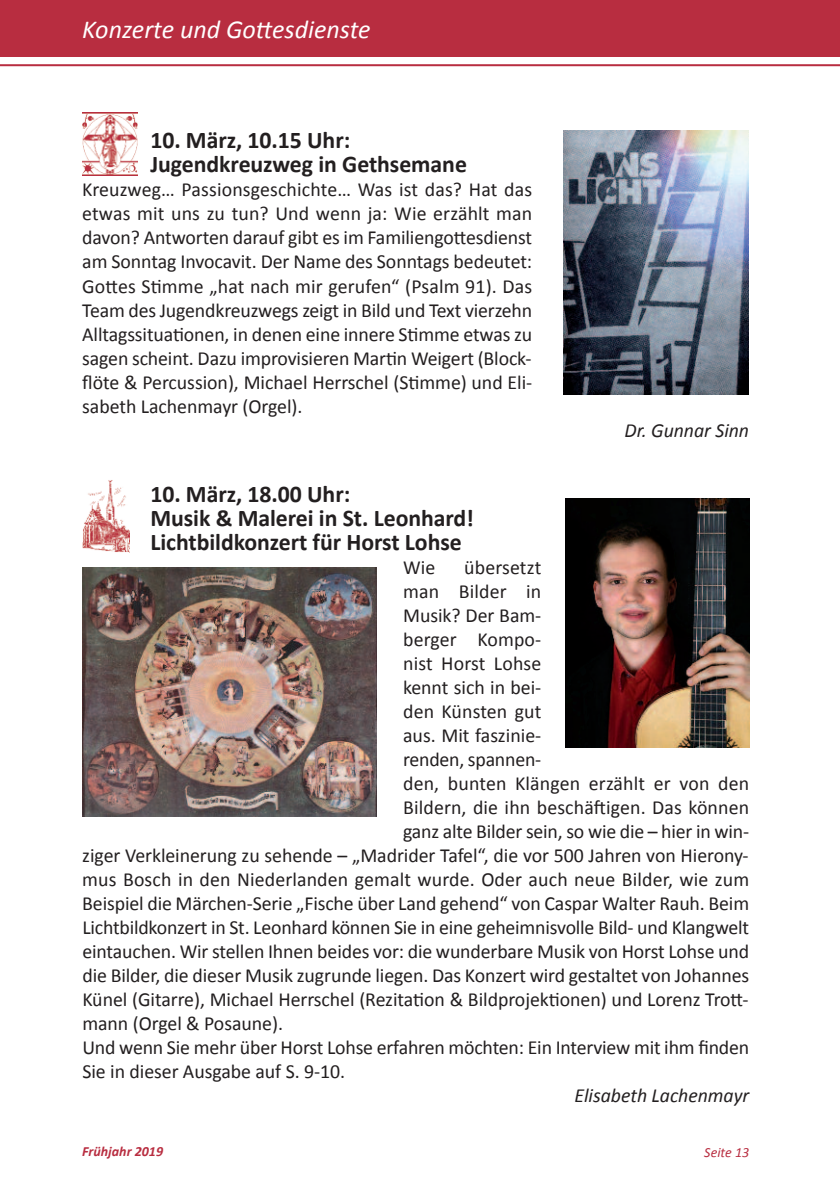
<style>
.page{position:relative;width:840px;height:1191px;background:#fff}
.page>*{position:absolute;margin:0;border:0;box-sizing:border-box;transform-origin:0 0}
.t1{font:italic 26px "Calibri";color:#fff}
.t2{font:700 24px/24px "Calibri";letter-spacing:-.005em;color:#231f20}
.t3{font:20px/24px "Calibri";letter-spacing:-.005em;color:#231f20;text-align:justify}
.t4{font:italic 20px "Calibri";color:#231f20}
.t5{font:italic 700 14px "Calibri";color:#b82d40}
.t6{font:italic 14px "Calibri";color:#b82d40}
</style>
<div class="page">
<div style="left:0;top:0;width:839px;height:57px;background:#b82d40"></div>
<hr style="left:0;top:64px;width:839px;height:2px;background:#b82d40">
<img style="left:82px;top:112px;width:55px;height:63px">
<img style="left:563px;top:130px;width:185px;height:264px">
<img style="left:82px;top:480px;width:47px;height:72px">
<img style="left:83px;top:567px;width:293px;height:250px">
<img style="left:565px;top:499px;width:183px;height:248px">
<h1 class="t1" style="left:82px;top:13px;width:289px">Konzerte und Gottesdienste</h1>
<p class="t2" style="left:150px;top:128px;width:318px">10. März, 10.15 Uhr:<br>Jugendkreuzweg in Gethsemane</p>
<p class="t3" style="left:82px;top:178px;width:451px">Kreuzweg… Passionsgeschichte… Was ist das? Hat das etwas mit uns zu tun? Und wenn ja: Wie erzählt man davon? Antworten darauf gibt es im Familiengottesdienst am Sonntag Invocavit. Der Name des Sonntags bedeutet:<br>Gottes Stimme „hat nach mir gerufen“ (Psalm 91). Das Team des Jugendkreuzwegs zeigt in Bild und Text vierzehn Alltagssituationen, in denen eine innere Stimme etwas zu sagen scheint. Dazu improvisieren Martin Weigert (Block&shy;flöte &amp; Percussion), Michael Herrschel (Stimme) und Eli&shy;sabeth Lachenmayr (Orgel).</p>
<p class="t4" style="left:624px;top:417px;width:126px">Dr. Gunnar Sinn</p>
<p class="t2" style="left:150px;top:482px;width:325px">10. März, 18.00 Uhr:<br>Musik &amp; Malerei in St. Leonhard!<br>Lichtbildkonzert für Horst Lohse</p>
<p class="t3" style="left:403px;top:555px;width:34px">Wie</p>
<p class="t3" style="left:464px;top:555px;width:78px">übersetzt</p>
<p class="t3" style="left:403px;top:579px;width:140px">man Bilder in</p>
<p class="t3" style="left:403px;top:603px;width:140px">Musik? Der Bam-</p>
<p class="t3" style="left:403px;top:627px;width:140px">berger Kompo-</p>
<p class="t3" style="left:403px;top:651px;width:140px">nist Horst Lohse</p>
<p class="t3" style="left:403px;top:675px;width:140px">kennt sich in bei-</p>
<p class="t3" style="left:403px;top:699px;width:140px">den Künsten gut</p>
<p class="t3" style="left:403px;top:723px;width:140px">aus. Mit faszinie-</p>
<p class="t3" style="left:403px;top:747px;width:140px">renden, spannen-</p>
<p class="t3" style="left:403px;top:771px;width:347px">den, bunten Klängen erzählt er von den</p>
<p class="t3" style="left:403px;top:795px;width:347px">Bildern, die ihn beschäftigen. Das können</p>
<p class="t3" style="left:403px;top:819px;width:347px">ganz alte Bilder sein, so wie die – hier in win-</p>
<p class="t3" style="left:82px;top:843px;width:667px">ziger Verkleinerung zu sehende – „Madrider Tafel“, die vor 500 Jahren von Hierony-</p>
<p class="t3" style="left:82px;top:867px;width:668px">mus Bosch in den Niederlanden gemalt wurde. Oder auch neue Bilder, wie zum</p>
<p class="t3" style="left:82px;top:891px;width:668px">Beispiel die Märchen-Serie „Fische über Land gehend“ von Caspar Walter Rauh. Beim</p>
<p class="t3" style="left:82px;top:915px;width:668px">Lichtbildkonzert in St. Leonhard können Sie in eine geheimnisvolle Bild- und Klangwelt</p>
<p class="t3" style="left:82px;top:939px;width:668px">eintauchen. Wir stellen Ihnen beides vor: die wunderbare Musik von Horst Lohse und</p>
<p class="t3" style="left:82px;top:963px;width:668px">die Bilder, die dieser Musik zugrunde liegen. Das Konzert wird gestaltet von Johannes</p>
<p class="t3" style="left:82px;top:987px;width:667px">Künel (Gitarre), Michael Herrschel (Rezitation &amp; Bildprojektionen) und Lorenz Trott-</p>
<p class="t3" style="left:82px;top:1011px;width:202px">mann (Orgel &amp; Posaune).</p>
<p class="t3" style="left:82px;top:1035px;width:668px">Und wenn Sie mehr über Horst Lohse erfahren möchten: Ein Interview mit ihm finden</p>
<p class="t3" style="left:82px;top:1059px;width:264px">Sie in dieser Ausgabe auf S. 9-10.</p>
<p class="t4" style="left:574px;top:1083px;width:176px">Elisabeth Lachenmayr</p>
<p class="t5" style="left:82px;top:1143px;width:82px">Frühjahr 2019</p>
<p class="t6" style="left:703px;top:1143px;width:47px">Seite 13</p>
</div>
